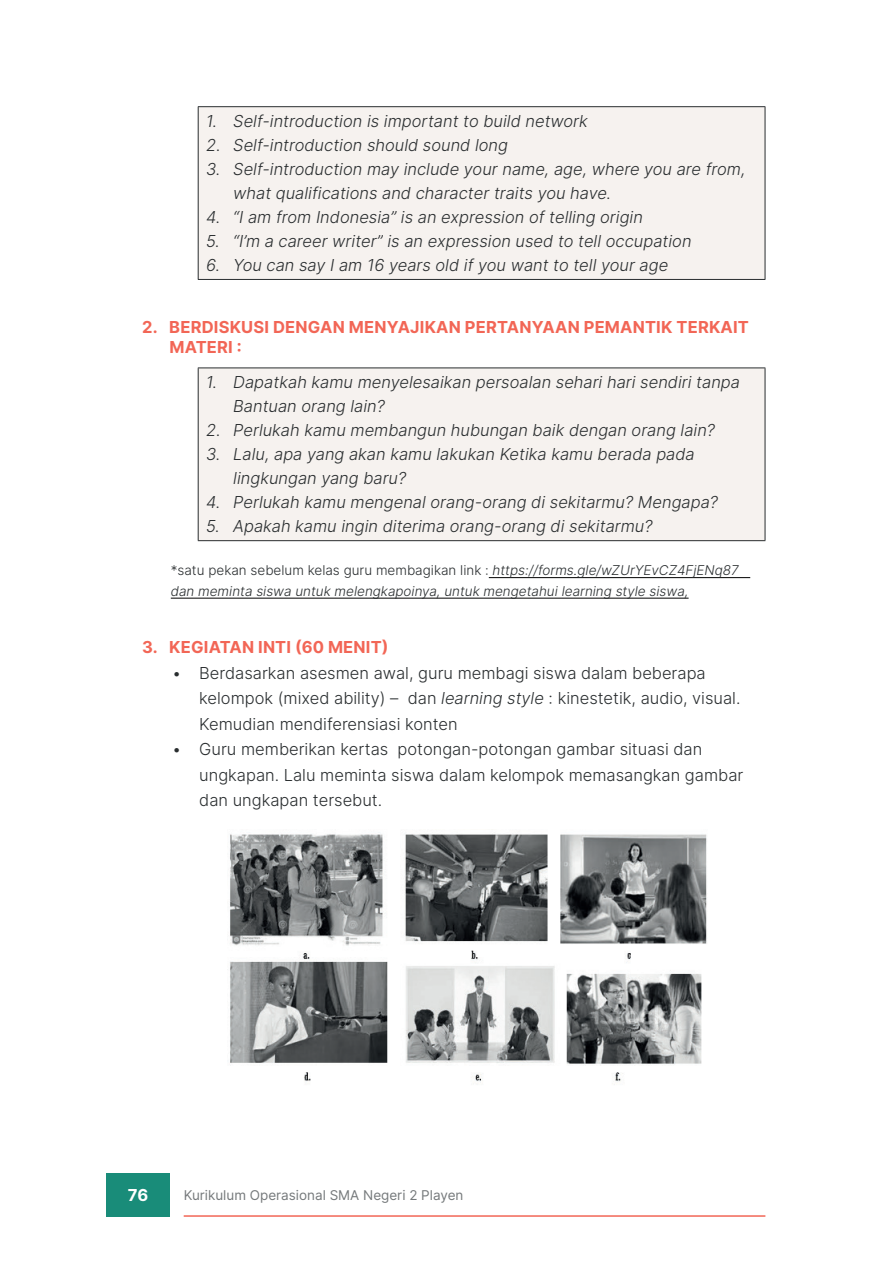
<style>
.page{position:relative;width:893px;height:1263px;background:#fff}
.page>*{position:absolute;margin:0;border:0;box-sizing:border-box;transform-origin:0 0}
.t1{font:italic 300 16.5px/24px "Inter";color:#292d2f}
.t2{font:300 16.5px/25.5px "Inter";color:#292d2f}
.t3{font:700 16.5px/19.8px "Inter";letter-spacing:.01em;color:#f26656}
.t4{font:700 16.5px "Inter";color:#fff}
.t5{font:italic 300 13.5px/20.5px "Inter";color:#292d2f}
.t6{font:13.5px "Inter";color:#75797b}
.s1{font-style:normal}
.s2{font-style:italic}
</style>
<div class="page">
<hr style="left:489px;top:577px;width:261px;height:1px;background:#000001">
<hr style="left:171px;top:598px;width:518px;height:1px;background:#000001">
<div style="left:198px;top:107px;width:567px;height:172px;background:#f6f2ef"></div>
<hr style="left:198px;top:106px;width:567px;height:1px;background:#292d2f">
<hr style="left:198px;top:107px;width:1px;height:172px;background:#292d2f">
<hr style="left:765px;top:107px;width:1px;height:172px;background:#292d2f">
<hr style="left:198px;top:279px;width:567px;height:1px;background:#292d2f">
<div style="left:198px;top:368px;width:567px;height:173px;background:#f6f2ef"></div>
<hr style="left:198px;top:367px;width:567px;height:1px;background:#292d2f">
<hr style="left:198px;top:368px;width:1px;height:172px;background:#292d2f">
<hr style="left:765px;top:368px;width:1px;height:172px;background:#292d2f">
<hr style="left:198px;top:540px;width:567px;height:1px;background:#292d2f">
<img style="left:230px;top:832px;width:477px;height:253px">
<div style="left:106px;top:1173px;width:64px;height:44px;background:#198c79"></div>
<hr style="left:184px;top:1215px;width:581px;height:2px;background:#f26656">
<p class="t1" style="left:206px;top:109px;width:383px">1. Self-introduction is important to build network</p>
<p class="t1" style="left:206px;top:133px;width:303px">2. Self-introduction should sound long</p>
<p class="t1" style="left:233px;top:157px;width:514px;text-indent:-27px">3. Self-introduction may include your name, age, where you are from, what qualifications and character traits you have.</p>
<p class="t1" style="left:206px;top:205px;width:438px">4. “I am from Indonesia” is an expression of telling origin</p>
<p class="t1" style="left:206px;top:229px;width:487px">5. “I’m a career writer” is an expression used to tell occupation</p>
<p class="t1" style="left:206px;top:253px;width:463px">6. You can say I am 16 years old if you want to tell your age</p>
<p class="t3" style="left:169px;top:317px;width:581px;text-indent:-27px">2. BERDISKUSI DENGAN MENYAJIKAN PERTANYAAN PEMANTIK TERKAIT<br>MATERI :</p>
<p class="t1" style="left:233px;top:370px;width:508px;text-indent:-27px">1. Dapatkah kamu menyelesaikan persoalan sehari hari sendiri tanpa<br>Bantuan orang lain?</p>
<p class="t1" style="left:206px;top:418px;width:510px">2. Perlukah kamu membangun hubungan baik dengan orang lain?</p>
<p class="t1" style="left:233px;top:442px;width:463px;text-indent:-27px">3. Lalu, apa yang akan kamu lakukan Ketika kamu berada pada lingkungan yang baru?</p>
<p class="t1" style="left:206px;top:490px;width:513px">4. Perlukah kamu mengenal orang-orang di sekitarmu? Mengapa?</p>
<p class="t1" style="left:206px;top:514px;width:448px">5. Apakah kamu ingin diterima orang-orang di sekitarmu?</p>
<p class="t5" style="left:171px;top:560px;width:569px"><span class="s1">*satu pekan sebelum kelas guru membagikan link :</span> https://forms.gle/wZUrYEvCZ4FjENq87 dan meminta siswa untuk melengkapoinya, untuk mengetahui learning style siswa,</p>
<p class="t3" style="left:142px;top:637px;width:248px">3. KEGIATAN INTI (60 MENIT)</p>
<p class="t2" style="left:199px;top:660px;width:543px;text-indent:-27px">• Berdasarkan asesmen awal, guru membagi siswa dalam beberapa kelompok (mixed ability) – dan <span class="s2">learning style</span> : kinestetik, audio, visual.<br>Kemudian mendiferensiasi konten</p>
<p class="t2" style="left:199px;top:736px;width:546px;text-indent:-27px">• Guru memberikan kertas potongan-potongan gambar situasi dan ungkapan. Lalu meminta siswa dalam kelompok memasangkan gambar dan ungkapan tersebut.</p>
<p class="t4" style="left:128px;top:1183px;width:22px">76</p>
<p class="t6" style="left:184px;top:1186px;width:281px">Kurikulum Operasional SMA Negeri 2 Playen</p>
</div>
